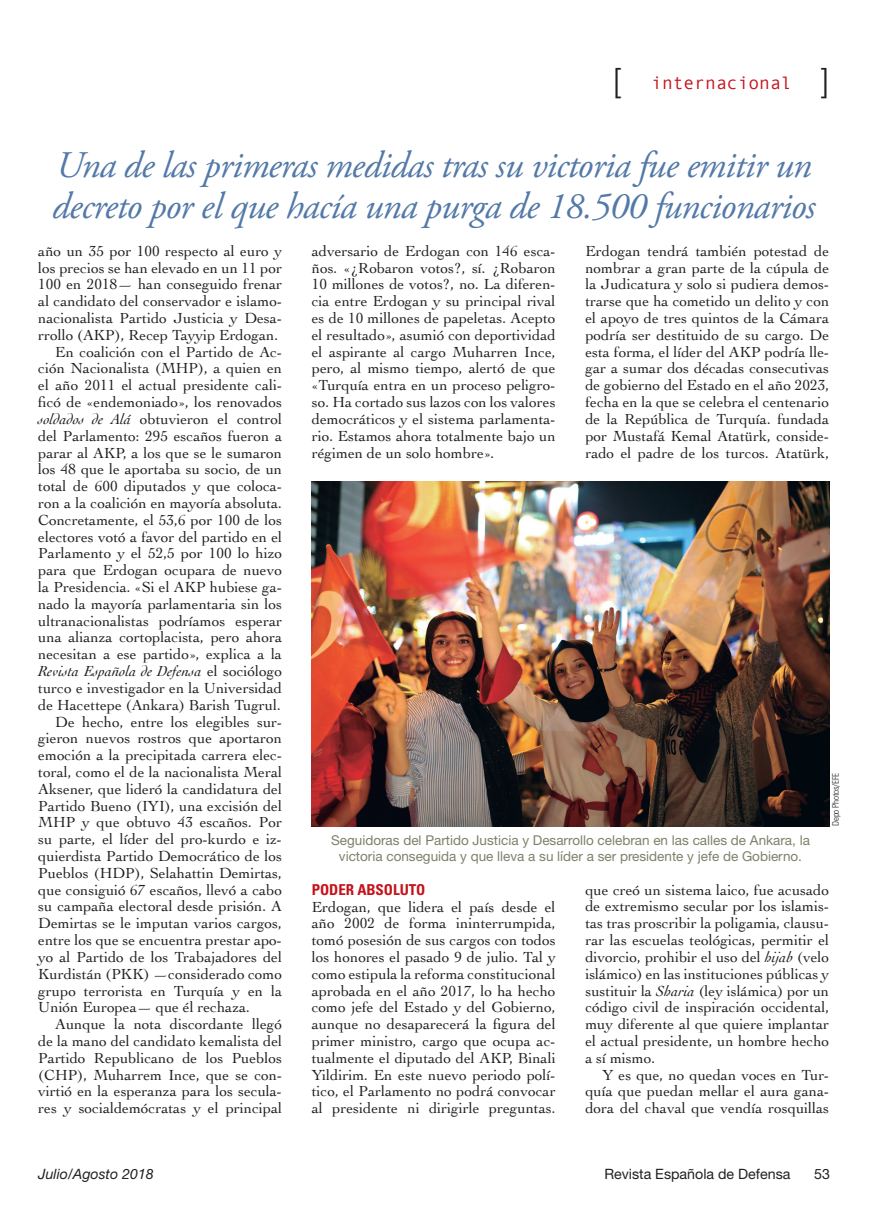
<style>
.page{position:relative;width:893px;height:1217px;background:#fff}
.page>*{position:absolute;margin:0;border:0;box-sizing:border-box;transform-origin:0 0}
.t1{font:italic 37.5px/40.5px "Adobe Garamond Pro";letter-spacing:-.02em;color:#5379a8}
.t2{font:300 33px "Helvetica Neue";color:#231f20}
.t3{font:18px "Monotypecom";color:#c4121a}
.t4{font:15.3px/16.8px "Cochin";color:#231f20;text-align:justify}
.t5{font:italic 15.3px "Cochin";color:#231f20}
.t6{font:700 condensed 15px "Univers";letter-spacing:-.005em;color:#c4121a}
.t7{font:14.25px "Helvetica Neue";color:#231f20}
.t8{font:italic 14.25px "Helvetica Neue";color:#231f20}
.t9{font:13.5px/15.8px "Helvetica Neue";color:#7f7f69;text-align:center}
.t10{font:300 condensed 9px "Univers";letter-spacing:-.02em;color:#231f20}
.s1{font-family:"Helvetica Neue";font-weight:300;font-size:33px;color:#231f20}
.s2{font-style:italic}
.s3{font-style:normal}
</style>
<div class="page">
<img style="left:312px;top:481px;width:517px;height:345px">
<h2 class="t2" style="left:613px;top:60px;width:9px">[</h2>
<p class="t3" style="left:651px;top:73px;width:179px">internacional <span class="s1">]</span></p>
<h1 class="t1" style="left:52px;top:146px;width:765px">Una de las primeras medidas tras su victoria fue emitir un decreto por el que hacía una purga de 18.500 funcionarios</h1>
<p class="t4" style="left:38px;top:242px;width:245px">año un 35 por 100 respecto al euro y</p>
<p class="t4" style="left:38px;top:258px;width:245px">los precios se han elevado en un 11 por</p>
<p class="t4" style="left:38px;top:275px;width:245px">100 en 2018— han conseguido frenar</p>
<p class="t4" style="left:38px;top:292px;width:245px">al candidato del conservador e islamo-</p>
<p class="t4" style="left:38px;top:309px;width:245px">nacionalista Partido Justicia y Desa-</p>
<p class="t4" style="left:38px;top:326px;width:241px">rrollo (AKP), Recep Tayyip Erdogan.</p>
<p class="t4" style="left:55px;top:342px;width:228px">En coalición con el Partido de Ac-</p>
<p class="t4" style="left:38px;top:359px;width:245px">ción Nacionalista (MHP), a quien en</p>
<p class="t4" style="left:38px;top:376px;width:245px">el año 2011 el actual presidente cali-</p>
<p class="t4" style="left:38px;top:393px;width:245px">ficó de «endemoniado», los renovados</p>
<p class="t4" style="left:38px;top:410px;width:245px"><span class="s2">soldados de Alá</span> obtuvieron el control</p>
<p class="t4" style="left:38px;top:426px;width:245px">del Parlamento: 295 escaños fueron a</p>
<p class="t4" style="left:38px;top:443px;width:245px">parar al AKP, a los que se le sumaron</p>
<p class="t4" style="left:38px;top:460px;width:245px">los 48 que le aportaba su socio, de un</p>
<p class="t4" style="left:38px;top:477px;width:245px">total de 600 diputados y que coloca-</p>
<p class="t4" style="left:38px;top:494px;width:245px">ron a la coalición en mayoría absoluta.</p>
<p class="t4" style="left:38px;top:510px;width:245px">Concretamente, el 53,6 por 100 de los</p>
<p class="t4" style="left:38px;top:527px;width:245px">electores votó a favor del partido en el</p>
<p class="t4" style="left:38px;top:544px;width:245px">Parlamento y el 52,5 por 100 lo hizo</p>
<p class="t4" style="left:38px;top:561px;width:245px">para que Erdogan ocupara de nuevo</p>
<p class="t4" style="left:38px;top:578px;width:245px">la Presidencia. «Si el AKP hubiese ga-</p>
<p class="t4" style="left:38px;top:594px;width:245px">nado la mayoría parlamentaria sin los</p>
<p class="t4" style="left:38px;top:611px;width:245px">ultranacionalistas podríamos esperar</p>
<p class="t4" style="left:38px;top:628px;width:245px">una alianza cortoplacista, pero ahora</p>
<p class="t4" style="left:38px;top:645px;width:245px">necesitan a ese partido», explica a la</p>
<p class="t5" style="left:38px;top:660px;width:245px">Revista Española de Defensa <span class="s3">el sociólogo</span></p>
<p class="t4" style="left:38px;top:678px;width:245px">turco e investigador en la Universidad</p>
<p class="t4" style="left:38px;top:695px;width:244px">de Hacettepe (Ankara) Barish Tugrul.</p>
<p class="t4" style="left:55px;top:712px;width:228px">De hecho, entre los elegibles sur-</p>
<p class="t4" style="left:38px;top:729px;width:245px">gieron nuevos rostros que aportaron</p>
<p class="t4" style="left:38px;top:746px;width:245px">emoción a la precipitada carrera elec-</p>
<p class="t4" style="left:38px;top:762px;width:245px">toral, como el de la nacionalista Meral</p>
<p class="t4" style="left:38px;top:779px;width:245px">Aksener, que lideró la candidatura del</p>
<p class="t4" style="left:38px;top:796px;width:245px">Partido Bueno (IYI), una excisión del</p>
<p class="t4" style="left:38px;top:813px;width:245px">MHP y que obtuvo 43 escaños. Por</p>
<p class="t4" style="left:38px;top:830px;width:245px">su parte, el líder del pro-kurdo e iz-</p>
<p class="t4" style="left:38px;top:846px;width:245px">quierdista Partido Democrático de los</p>
<p class="t4" style="left:38px;top:863px;width:245px">Pueblos (HDP), Selahattin Demirtas,</p>
<p class="t4" style="left:38px;top:880px;width:245px">que consiguió 67 escaños, llevó a cabo</p>
<p class="t4" style="left:38px;top:897px;width:245px">su campaña electoral desde prisión. A</p>
<p class="t4" style="left:38px;top:914px;width:245px">Demirtas se le imputan varios cargos,</p>
<p class="t4" style="left:38px;top:930px;width:245px">entre los que se encuentra prestar apo-</p>
<p class="t4" style="left:38px;top:947px;width:245px">yo al Partido de los Trabajadores del</p>
<p class="t4" style="left:38px;top:964px;width:245px">Kurdistán (PKK) —considerado como</p>
<p class="t4" style="left:38px;top:981px;width:245px">grupo terrorista en Turquía y en la</p>
<p class="t4" style="left:38px;top:998px;width:213px">Unión Europea— que él rechaza.</p>
<p class="t4" style="left:55px;top:1014px;width:228px">Aunque la nota discordante llegó</p>
<p class="t4" style="left:38px;top:1031px;width:245px">de la mano del candidato kemalista del</p>
<p class="t4" style="left:38px;top:1048px;width:245px">Partido Republicano de los Pueblos</p>
<p class="t4" style="left:38px;top:1065px;width:245px">(CHP), Muharrem Ince, que se con-</p>
<p class="t4" style="left:38px;top:1082px;width:245px">virtió en la esperanza para los secula-</p>
<p class="t4" style="left:38px;top:1098px;width:245px">res y socialdemócratas y el principal</p>
<p class="t4" style="left:312px;top:242px;width:245px">adversario de Erdogan con 146 esca&shy;ños. «¿Robaron votos?, sí. ¿Robaron 10 millones de votos?, no. La diferen&shy;cia entre Erdogan y su principal rival es de 10 millones de papeletas. Acepto el resultado», asumió con deportividad el aspirante al cargo Muharren Ince, pero, al mismo tiempo, alertó de que «Turquía entra en un proceso peligro&shy;so. Ha cortado sus lazos con los valores democráticos y el sistema parlamenta&shy;rio. Estamos ahora totalmente bajo un régimen de un solo hombre».</p>
<p class="t4" style="left:585px;top:242px;width:245px">Erdogan tendrá también potestad de nombrar a gran parte de la cúpula de la Judicatura y solo si pudiera demos&shy;trarse que ha cometido un delito y con el apoyo de tres quintos de la Cámara podría ser destituido de su cargo. De esta forma, el líder del AKP podría lle&shy;gar a sumar dos décadas consecutivas de gobierno del Estado en el año 2023, fecha en la que se celebra el centenario de la República de Turquía. fundada por Mustafá Kemal Atatürk, conside&shy;rado el padre de los turcos. Atatürk,</p>
<p class="t10" style="left:830px;top:825px;width:54px;rotate:-90deg">Depo Photos/EFE</p>
<p class="t9" style="left:331px;top:832px;width:480px">Seguidoras del Partido Justicia y Desarrollo celebran en las calles de Ankara, la victoria conseguida y que lleva a su líder a ser presidente y jefe de Gobierno.</p>
<p class="t6" style="left:312px;top:879px;width:115px">PODER ABSOLUTO</p>
<p class="t4" style="left:312px;top:897px;width:245px">Erdogan, que lidera el país desde el año 2002 de forma ininterrumpida, tomó posesión de sus cargos con todos los honores el pasado 9 de julio. Tal y como estipula la reforma constitucional aprobada en el año 2017, lo ha hecho como jefe del Estado y del Gobierno, aunque no desaparecerá la figura del primer ministro, cargo que ocupa ac&shy;tualmente el diputado del AKP, Binali Yildirim. En este nuevo periodo polí&shy;tico, el Parlamento no podrá convocar al presidente ni dirigirle preguntas.</p>
<p class="t4" style="left:585px;top:880px;width:245px">que creó un sistema laico, fue acusado de extremismo secular por los islamis&shy;tas tras proscribir la poligamia, clausu&shy;rar las escuelas teológicas, permitir el divorcio, prohibir el uso del <span class="s2">hijab</span> (velo islámico) en las instituciones públicas y sustituir la <span class="s2">Sharia</span> (ley islámica) por un código civil de inspiración occidental, muy diferente al que quiere implantar el actual presidente, un hombre hecho a sí mismo.</p>
<p class="t4" style="left:585px;top:1065px;width:245px;text-indent:17px">Y es que, no quedan voces en Tur&shy;quía que puedan mellar el aura gana&shy;dora del chaval que vendía rosquillas</p>
<p class="t8" style="left:38px;top:1164px;width:117px">Julio/Agosto 2018</p>
<p class="t7" style="left:604px;top:1164px;width:188px">Revista Española de Defensa</p>
<p class="t7" style="left:814px;top:1164px;width:17px">53</p>
</div>
